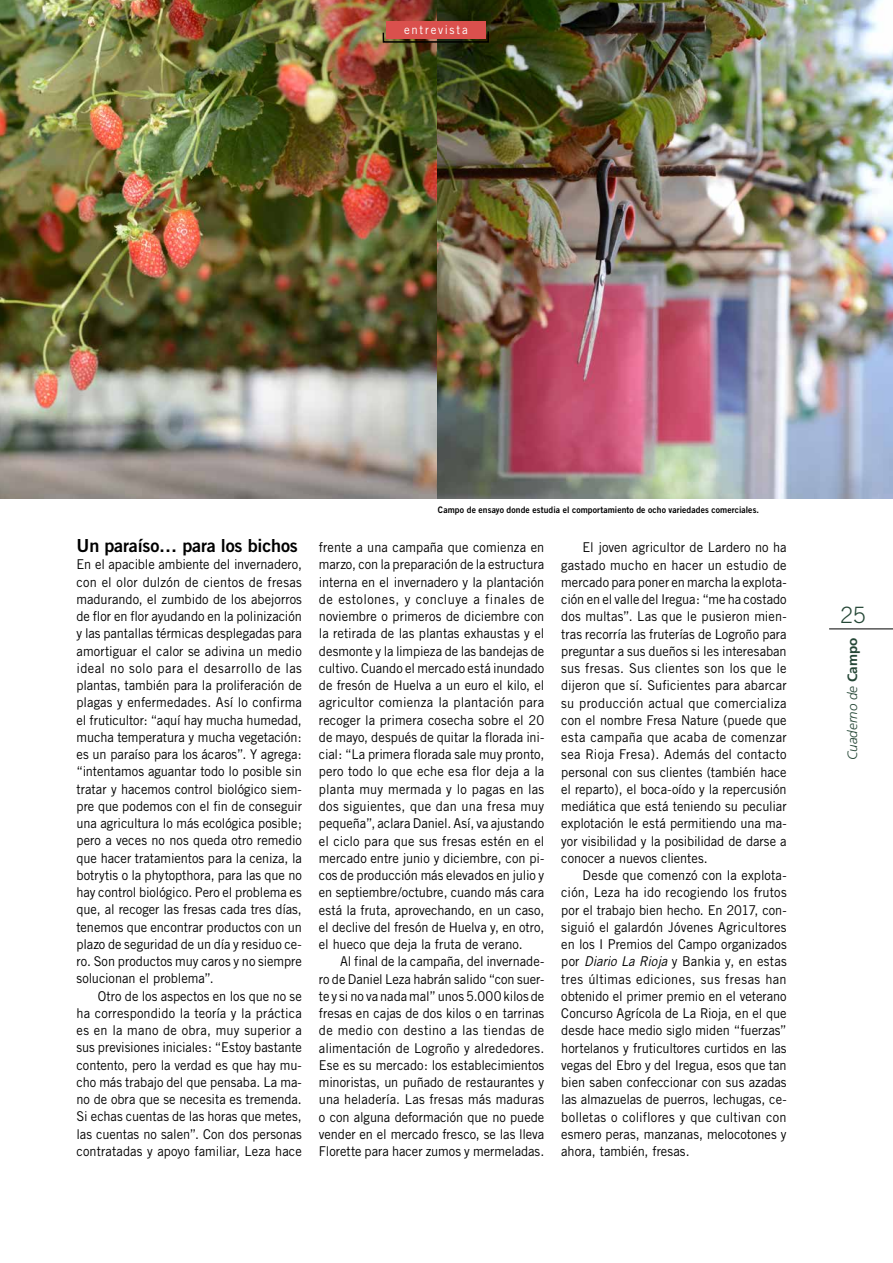
<style>
.page{position:relative;width:893px;height:1263px;background:#fff}
.page>*{position:absolute;margin:0;border:0;box-sizing:border-box;transform-origin:0 0}
.t1{font:300 22.5px "Trade Gothic";color:#254736}
.t2{font:18px "Trade Gothic Bold Two";letter-spacing:-.01em;color:#000}
.t3{font:13.5px/17.2px "Trade Gothic";color:#000;text-align:justify;scale:.95 1}
.t4{font:italic 300 13.5px "Frutiger";color:#254736}
.t5{font:12px "Trade Gothic";letter-spacing:.15em;color:#fff;scale:.95 1}
.t6{font:9px "Trade Gothic Bold Two";letter-spacing:.01em;color:#000;scale:.95 1}
.s1{font-style:italic}
.s2{font-weight:700;font-style:normal}
</style>
<div class="page">
<hr style="left:829px;top:628px;width:64px;height:1px;background:#000">
<img style="left:0;top:0;width:438px;height:498px">
<img style="left:438px;top:0;width:455px;height:498px">
<svg style="left:382px;top:30px;width:108px;height:13px"></svg>
<div style="left:386px;top:21px;width:99px;height:18px;background:#da504d"></div>
<p class="t5" style="left:404px;top:23px;width:69px">entrevista</p>
<h2 class="t2" style="left:77px;top:534px;width:223px">Un paraíso… para los bichos</h2>
<p class="t3" style="left:77px;top:556px;width:239px">En el apacible ambiente del invernadero, con el olor dulzón de cientos de fresas madurando, el zumbido de los abejorros de flor en flor ayudando en la polinización y las pantallas térmicas desplegadas para amortiguar el calor se adivina un medio ideal no solo para el desarrollo de las plantas, también para la proliferación de plagas y enfermedades. Así lo confirma el fruticultor: “aquí hay mucha humedad, mucha temperatura y mucha vegetación: es un paraíso para los ácaros”. Y agrega: “intentamos aguantar todo lo posible sin tratar y hacemos control biológico siem&shy;pre que podemos con el fin de conseguir una agricultura lo más ecológica posible; pero a veces no nos queda otro remedio que hacer tratamientos para la ceniza, la botrytis o la phytopthora, para las que no hay control biológico. Pero el problema es que, al recoger las fresas cada tres días, tenemos que encontrar productos con un plazo de seguridad de un día y residuo ce&shy;ro. Son productos muy caros y no siempre solucionan el problema”.</p>
<p class="t3" style="left:77px;top:987px;width:239px;text-indent:21px">Otro de los aspectos en los que no se ha correspondido la teoría y la práctica es en la mano de obra, muy superior a sus previsiones iniciales: “Estoy bastante contento, pero la verdad es que hay mu&shy;cho más trabajo del que pensaba. La ma&shy;no de obra que se necesita es tremenda.<br>Si echas cuentas de las horas que metes, las cuentas no salen”. Con dos personas contratadas y apoyo familiar, Leza hace</p>
<p class="t6" style="left:438px;top:504px;width:340px">Campo de ensayo donde estudia el comportamiento de ocho variedades comerciales.</p>
<p class="t3" style="left:319px;top:539px;width:239px">frente a una campaña que comienza en marzo, con la preparación de la estructura interna en el invernadero y la plantación de estolones, y concluye a finales de noviembre o primeros de diciembre con la retirada de las plantas exhaustas y el desmonte y la limpieza de las bandejas de cultivo. Cuando el mercado está inundado de fresón de Huelva a un euro el kilo, el agricultor comienza la plantación para recoger la primera cosecha sobre el 20 de mayo, después de quitar la florada ini&shy;cial: “La primera florada sale muy pronto, pero todo lo que eche esa flor deja a la planta muy mermada y lo pagas en las dos siguientes, que dan una fresa muy pequeña”, aclara Daniel. Así, va ajustando el ciclo para que sus fresas estén en el mercado entre junio y diciembre, con pi&shy;cos de producción más elevados en julio y en septiembre/octubre, cuando más cara está la fruta, aprovechando, en un caso, el declive del fresón de Huelva y, en otro, el hueco que deja la fruta de verano.</p>
<p class="t3" style="left:319px;top:953px;width:239px;text-indent:21px">Al final de la campaña, del invernade&shy;ro de Daniel Leza habrán salido “con suer&shy;te y si no va nada mal” unos 5.000 kilos de fresas en cajas de dos kilos o en tarrinas de medio con destino a las tiendas de alimentación de Logroño y alrededores.<br>Ese es su mercado: los establecimientos minoristas, un puñado de restaurantes y una heladería. Las fresas más maduras o con alguna deformación que no puede vender en el mercado fresco, se las lleva Florette para hacer zumos y mermeladas.</p>
<p class="t3" style="left:561px;top:539px;width:239px;text-indent:21px">El joven agricultor de Lardero no ha gastado mucho en hacer un estudio de mercado para poner en marcha la explota&shy;ción en el valle del Iregua: “me ha costado dos multas”. Las que le pusieron mien&shy;tras recorría las fruterías de Logroño para preguntar a sus dueños si les interesaban sus fresas. Sus clientes son los que le dijeron que sí. Suficientes para abarcar su producción actual que comercializa con el nombre Fresa Nature (puede que esta campaña que acaba de comenzar sea Rioja Fresa). Además del contacto personal con sus clientes (también hace el reparto), el boca-oído y la repercusión mediática que está teniendo su peculiar explotación le está permitiendo una ma&shy;yor visibilidad y la posibilidad de darse a conocer a nuevos clientes.</p>
<p class="t3" style="left:561px;top:866px;width:239px;text-indent:21px">Desde que comenzó con la explota&shy;ción, Leza ha ido recogiendo los frutos por el trabajo bien hecho. En 2017, con&shy;siguió el galardón Jóvenes Agricultores en los I Premios del Campo organizados por <span class="s1">Diario La Rioja</span> y Bankia y, en estas tres últimas ediciones, sus fresas han obtenido el primer premio en el veterano Concurso Agrícola de La Rioja, en el que desde hace medio siglo miden “fuerzas” hortelanos y fruticultores curtidos en las vegas del Ebro y del Iregua, esos que tan bien saben confeccionar con sus azadas las almazuelas de puerros, lechugas, ce&shy;bolletas o coliflores y que cultivan con esmero peras, manzanas, melocotones y ahora, también, fresas.</p>
<h1 class="t1" style="left:840px;top:601px;width:27px">25</h1>
<p class="t4" style="left:845px;top:760px;width:124px;rotate:-90deg">Cuaderno de <span class="s2">Campo</span></p>
</div>
